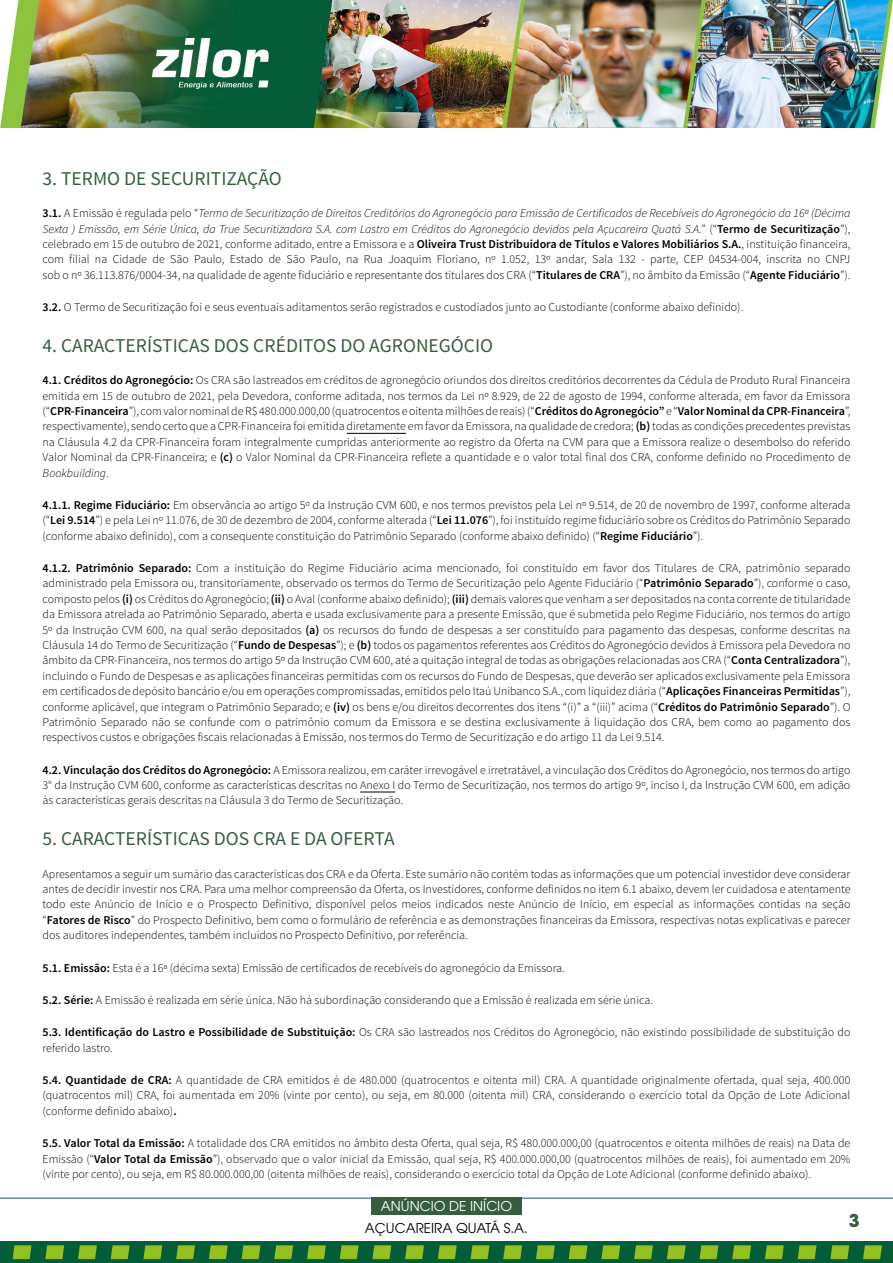
<style>
.page{position:relative;width:893px;height:1263px;background:#fff}
.page>*{position:absolute;margin:0;border:0;box-sizing:border-box;transform-origin:0 0}
.t1{font:19.5px "Source Sans Pro";color:#365e3d}
.t2{font:700 17.55px "ITC Avant Garde Pro";color:#365e3d}
.t3{font:13.5px "ITC Avant Garde Pro";color:#000}
.t4{font:13.5px "ITC Avant Garde Pro";color:#fff}
.t5{font:300 12px/15.5px "Source Sans Pro";color:#000;text-align:justify}
.s1{font-weight:600}
.s2{font-style:italic}
</style>
<div class="page">
<hr style="left:0;top:1198px;width:893px;height:1px;background:#195472">
<div style="left:371px;top:1198px;width:151px;height:17px;background:#365e3d"></div>
<img style="left:0;top:0;width:893px;height:127px">
<img style="left:0;top:1242px;width:893px;height:21px">
<hr style="left:347px;top:433px;width:59px;height:1px;background:#000">
<hr style="left:360px;top:792px;width:35px;height:1px;background:#000">
<h1 class="t1" style="left:43px;top:166px;width:241px">3. TERMO DE SECURITIZAÇÃO</h1>
<p class="t5" style="left:43px;top:205px;width:809px"><span class="s1">3.1.</span> A Emissão é regulada pelo “<span class="s2">Termo de Securitização de Direitos Creditórios do Agronegócio para Emissão de Certificados de Recebíveis do Agronegócio da 16ª (Décima Sexta ) Emissão, em Série Única, da True Securitizadora S.A. com Lastro em Créditos do Agronegócio devidos pela Açucareira Quatá S.A.</span>” (“<span class="s1">Termo de Securitização</span>”), celebrado em 15 de outubro de 2021, conforme aditado, entre a Emissora e a <span class="s1">Oliveira Trust Distribuidora de Títulos e Valores Mobiliários S.A.</span>, instituição financeira, com filial na Cidade de São Paulo, Estado de São Paulo, na Rua Joaquim Floriano, nº 1.052, 13º andar, Sala 132 - parte, CEP 04534-004, inscrita no CNPJ sob o nº 36.113.876/0004-34, na qualidade de agente fiduciário e representante dos titulares dos CRA (“<span class="s1">Titulares de CRA</span>”), no âmbito da Emissão (“<span class="s1">Agente Fiduciário</span>”).</p>
<p class="t5" style="left:43px;top:299px;width:702px"><span class="s1">3.2.</span> O Termo de Securitização foi e seus eventuais aditamentos serão registrados e custodiados junto ao Custodiante (conforme abaixo definido).</p>
<h1 class="t1" style="left:43px;top:333px;width:452px">4. CARACTERÍSTICAS DOS CRÉDITOS DO AGRONEGÓCIO</h1>
<p class="t5" style="left:43px;top:373px;width:809px"><span class="s1">4.1. Créditos do Agronegócio:</span> Os CRA são lastreados em créditos de agronegócio oriundos dos direitos creditórios decorrentes da Cédula de Produto Rural Financeira emitida em 15 de outubro de 2021, pela Devedora, conforme aditada, nos termos da Lei nº 8.929, de 22 de agosto de 1994, conforme alterada, em favor da Emissora (“<span class="s1">CPR-Financeira</span>”), com valor nominal de R$ 480.000.000,00 (quatrocentos e oitenta milhões de reais) (“<span class="s1">Créditos do Agronegócio”</span> e “<span class="s1">Valor Nominal da CPR-Financeira</span>”, respectivamente), sendo certo que a CPR-Financeira foi emitida diretamente em favor da Emissora, na qualidade de credora; <span class="s1">(b)</span> todas as condições precedentes previstas na Cláusula 4.2 da CPR-Financeira foram integralmente cumpridas anteriormente ao registro da Oferta na CVM para que a Emissora realize o desembolso do referido Valor Nominal da CPR-Financeira; e <span class="s1">(c)</span> o Valor Nominal da CPR-Financeira reflete a quantidade e o valor total final dos CRA, conforme definido no Procedimento de <span class="s2">Bookbuilding</span>.</p>
<p class="t5" style="left:43px;top:497px;width:809px"><span class="s1">4.1.1. Regime Fiduciário:</span> Em observância ao artigo 5º da Instrução CVM 600, e nos termos previstos pela Lei nº 9.514, de 20 de novembro de 1997, conforme alterada (“<span class="s1">Lei 9.514</span>”) e pela Lei nº 11.076, de 30 de dezembro de 2004, conforme alterada (“<span class="s1">Lei 11.076</span>”), foi instituído regime fiduciário sobre os Créditos do Patrimônio Separado (conforme abaixo definido), com a consequente constituição do Patrimônio Separado (conforme abaixo definido) (“<span class="s1">Regime Fiduciário</span>”).</p>
<p class="t5" style="left:43px;top:560px;width:809px"><span class="s1">4.1.2. Patrimônio Separado:</span> Com a instituição do Regime Fiduciário acima mencionado, foi constituído em favor dos Titulares de CRA, patrimônio separado administrado pela Emissora ou, transitoriamente, observado os termos do Termo de Securitização pelo Agente Fiduciário (“<span class="s1">Patrimônio Separado</span>”), conforme o caso, composto pelos <span class="s1">(i)</span> os Créditos do Agronegócio; <span class="s1">(ii)</span> o Aval (conforme abaixo definido); <span class="s1">(iii)</span> demais valores que venham a ser depositados na conta corrente de titularidade da Emissora atrelada ao Patrimônio Separado, aberta e usada exclusivamente para a presente Emissão, que é submetida pelo Regime Fiduciário, nos termos do artigo 5º da Instrução CVM 600, na qual serão depositados <span class="s1">(a)</span> os recursos do fundo de despesas a ser constituído para pagamento das despesas, conforme descritas na Cláusula 14 do Termo de Securitização (“<span class="s1">Fundo de Despesas</span>”); e <span class="s1">(b)</span> todos os pagamentos referentes aos Créditos do Agronegócio devidos à Emissora pela Devedora no âmbito da CPR-Financeira, nos termos do artigo 5º da Instrução CVM 600, até a quitação integral de todas as obrigações relacionadas aos CRA (“<span class="s1">Conta Centralizadora</span>”), incluindo o Fundo de Despesas e as aplicações financeiras permitidas com os recursos do Fundo de Despesas, que deverão ser aplicados exclusivamente pela Emissora em certificados de depósito bancário e/ou em operações compromissadas, emitidos pelo Itaú Unibanco S.A., com liquidez diária (“<span class="s1">Aplicações Financeiras Permitidas</span>”), conforme aplicável, que integram o Patrimônio Separado; e <span class="s1">(iv)</span> os bens e/ou direitos decorrentes dos itens “(i)” a “(iii)” acima (“<span class="s1">Créditos do Patrimônio Separado</span>”). O Patrimônio Separado não se confunde com o patrimônio comum da Emissora e se destina exclusivamente à liquidação dos CRA, bem como ao pagamento dos respectivos custos e obrigações fiscais relacionadas à Emissão, nos termos do Termo de Securitização e do artigo 11 da Lei 9.514.</p>
<p class="t5" style="left:43px;top:762px;width:809px"><span class="s1">4.2. Vinculação dos Créditos do Agronegócio:</span> A Emissora realizou, em caráter irrevogável e irretratável, a vinculação dos Créditos do Agronegócio, nos termos do artigo 3° da Instrução CVM 600, conforme as características descritas no Anexo I do Termo de Securitização, nos termos do artigo 9º, inciso I, da Instrução CVM 600, em adição às características gerais descritas na Cláusula 3 do Termo de Securitização.</p>
<h1 class="t1" style="left:43px;top:827px;width:354px">5. CARACTERÍSTICAS DOS CRA E DA OFERTA</h1>
<p class="t5" style="left:43px;top:866px;width:809px">Apresentamos a seguir um sumário das características dos CRA e da Oferta. Este sumário não contém todas as informações que um potencial investidor deve considerar antes de decidir investir nos CRA. Para uma melhor compreensão da Oferta, os Investidores, conforme definidos no item 6.1 abaixo, devem ler cuidadosa e atentamente todo este Anúncio de Início e o Prospecto Definitivo, disponível pelos meios indicados neste Anúncio de Início, em especial as informações contidas na seção “<span class="s1">Fatores de Risco</span>” do Prospecto Definitivo, bem como o formulário de referência e as demonstrações financeiras da Emissora, respectivas notas explicativas e parecer dos auditores independentes, também incluídos no Prospecto Definitivo, por referência.</p>
<p class="t5" style="left:43px;top:960px;width:524px"><span class="s1">5.1. Emissão:</span> Esta é a 16ª (décima sexta) Emissão de certificados de recebíveis do agronegócio da Emissora.</p>
<p class="t5" style="left:43px;top:992px;width:612px"><span class="s1">5.2. Série:</span> A Emissão é realizada em série única. Não há subordinação considerando que a Emissão é realizada em série única.</p>
<p class="t5" style="left:43px;top:1025px;width:809px"><span class="s1">5.3. Identificação do Lastro e Possibilidade de Substituição:</span> Os CRA são lastreados nos Créditos do Agronegócio, não existindo possibilidade de substituição do referido lastro.</p>
<p class="t5" style="left:43px;top:1072px;width:809px"><span class="s1">5.4. Quantidade de CRA:</span> A quantidade de CRA emitidos é de 480.000 (quatrocentos e oitenta mil) CRA. A quantidade originalmente ofertada, qual seja, 400.000 (quatrocentos mil) CRA, foi aumentada em 20% (vinte por cento), ou seja, em 80.000 (oitenta mil) CRA, considerando o exercício total da Opção de Lote Adicional (conforme definido abaixo)<span class="s1">.</span></p>
<p class="t5" style="left:43px;top:1135px;width:809px"><span class="s1">5.5. Valor Total da Emissão:</span> A totalidade dos CRA emitidos no âmbito desta Oferta, qual seja, R$ 480.000.000,00 (quatrocentos e oitenta milhões de reais) na Data de Emissão (“<span class="s1">Valor Total da Emissão</span>”), observado que o valor inicial da Emissão, qual seja, R$ 400.000.000,00 (quatrocentos milhões de reais), foi aumentado em 20% (vinte por cento), ou seja, em R$ 80.000.000,00 (oitenta milhões de reais), considerando o exercício total da Opção de Lote Adicional (conforme definido abaixo).</p>
<p class="t4" style="left:381px;top:1197px;width:133px">ANÚNCIO DE INÍCIO</p>
<p class="t3" style="left:365px;top:1219px;width:165px">AÇUCAREIRA QUATÁ S.A.</p>
<h2 class="t2" style="left:849px;top:1208px;width:12px">3</h2>
</div>
